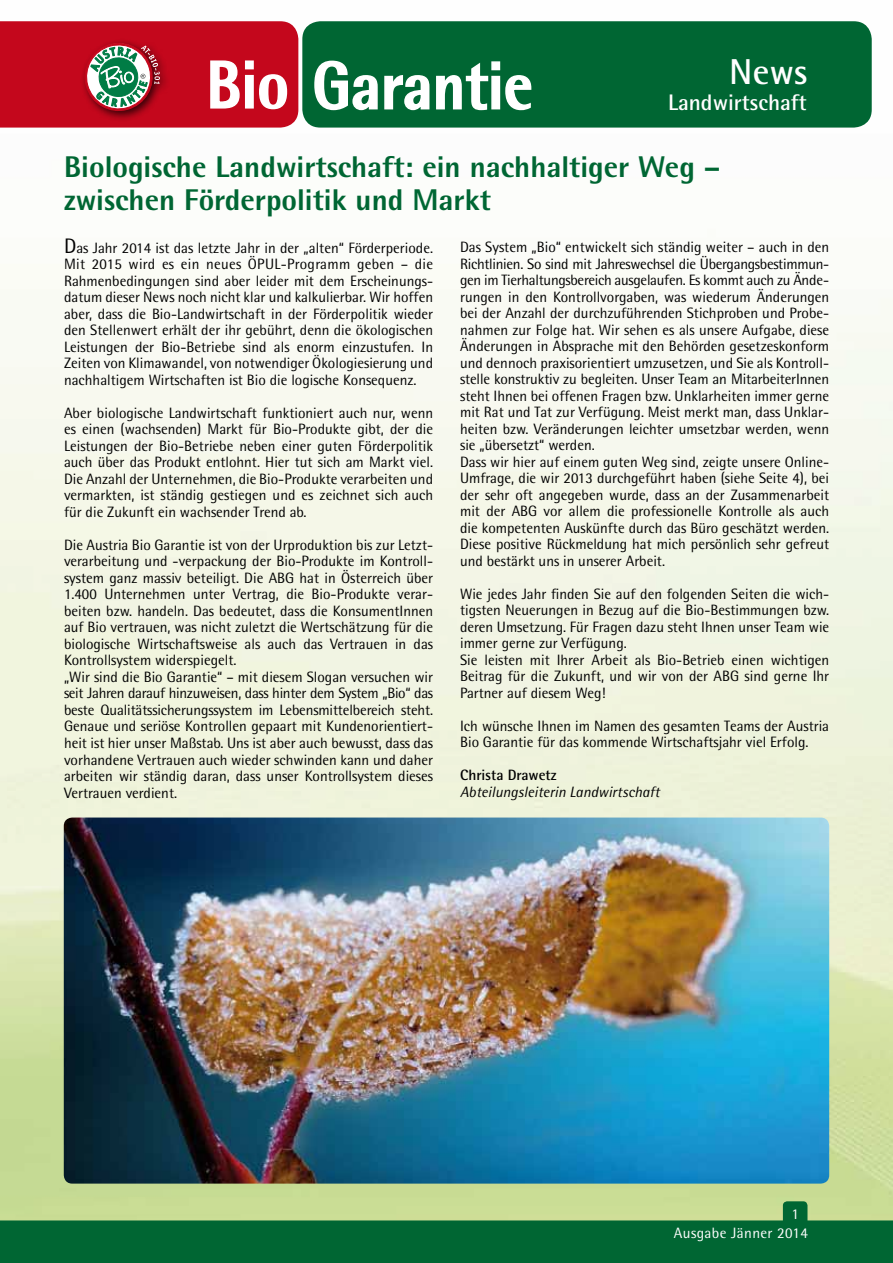
<style>
.page{position:relative;width:893px;height:1263px;background:#fff}
.page>*{position:absolute;margin:0;border:0;box-sizing:border-box;transform-origin:0 0}
.t1{font:800 67.5px "Rotis Semi Sans";color:#fff;scale:.9 1}
.t2{font:700 36px "Rotis Semi Sans";color:#fff}
.t3{font:800 30px/33px "Rotis Semi Sans";color:#063}
.t4{font:700 22.5px "Rotis Semi Sans";color:#fff}
.t5{font:15px/16.5px "Rotis Semi Sans";color:#000}
.t6{font:italic 15px "Rotis Semi Sans";color:#000}
.t7{font:15px/18.9px "Rotis Semi Sans";letter-spacing:.025em;color:#fff}
.t8{font:700 15px "Rotis Semi Sans";color:#000}
.s1{font-size:21px}
</style>
<div class="page">
<img style="left:0;top:21px;width:893px;height:1199px">
<div style="left:302px;top:21px;width:570px;height:107px;background:#063;border-radius:18px"></div>
<div style="left:0;top:1220px;width:893px;height:43px;background:#063"></div>
<div style="left:783px;top:1201px;width:24px;height:25px;background:#063;border-radius:4px"></div>
<img style="left:64px;top:817px;width:765px;height:366px">
<svg style="left:314px;top:60px;width:64px;height:51px"></svg>
<svg style="left:384px;top:61px;width:148px;height:50px"></svg>
<svg style="left:0;top:21px;width:298px;height:107px;background:#bd2130"></svg>
<h1 class="t1" style="left:207px;top:43px;width:364px">Bio Garantie</h1>
<h2 class="t2" style="left:729px;top:50px;width:80px">News</h2>
<h3 class="t4" style="left:668px;top:89px;width:140px">Landwirtschaft</h3>
<h3 class="t3" style="left:64px;top:150px;width:658px">Biologische Landwirtschaft: ein nachhaltiger Weg – zwischen Förderpolitik und Markt</h3>
<p class="t5" style="left:64px;top:239px;width:371px;text-align:justify"><span class="s1">D</span>as Jahr 2014 ist das letzte Jahr in der „alten“ Förderperiode.<br>Mit 2015 wird es ein neues ÖPUL-Programm geben – die Rahmenbedingungen sind aber leider mit dem Erscheinungs&shy;datum dieser News noch nicht klar und kalkulierbar. Wir hoffen aber, dass die Bio-Landwirtschaft in der Förderpolitik wieder den Stellenwert erhält der ihr gebührt, denn die ökologischen Leistungen der Bio-Betriebe sind als enorm einzustufen. In Zeiten von Klimawandel, von notwendiger Ökologiesierung und nachhaltigem Wirtschaften ist Bio die logische Konsequenz.</p>
<p class="t5" style="left:64px;top:404px;width:371px;text-align:justify">Aber biologische Landwirtschaft funktioniert auch nur, wenn es einen (wachsenden) Markt für Bio-Produkte gibt, der die Leistungen der Bio-Betriebe neben einer guten Förderpolitik auch über das Produkt entlohnt. Hier tut sich am Markt viel.<br>Die Anzahl der Unternehmen, die Bio-Produkte verarbeiten und vermarkten, ist ständig gestiegen und es zeichnet sich auch für die Zukunft ein wachsender Trend ab.</p>
<p class="t5" style="left:64px;top:536px;width:371px">Die Austria Bio Garantie ist von der Urproduktion bis zur Letzt&shy;verarbeitung und -verpackung der Bio-Produkte im Kontroll&shy;system ganz massiv beteiligt. Die ABG hat in Österreich über 1.400 Unternehmen unter Vertrag, die Bio-Produkte verar&shy;beiten bzw. handeln. Das bedeutet, dass die KonsumentInnen auf Bio vertrauen, was nicht zuletzt die Wertschätzung für die biologische Wirtschaftsweise als auch das Vertrauen in das Kontrollsystem widerspiegelt.<br>„Wir sind die Bio Garantie“ – mit diesem Slogan versuchen wir seit Jahren darauf hinzuweisen, dass hinter dem System „Bio“ das beste Qualitätssicherungssystem im Lebensmittelbereich steht.<br>Genaue und seriöse Kontrollen gepaart mit Kundenorientiert&shy;heit ist hier unser Maßstab. Uns ist aber auch bewusst, dass das vorhandene Vertrauen auch wieder schwinden kann und daher arbeiten wir ständig daran, dass unser Kontrollsystem dieses Vertrauen verdient.</p>
<p class="t5" style="left:460px;top:239px;width:371px">Das System „Bio“ entwickelt sich ständig weiter – auch in den Richtlinien. So sind mit Jahreswechsel die Übergangsbestimmun&shy;gen im Tierhaltungsbereich ausgelaufen. Es kommt auch zu Ände&shy;rungen in den Kontrollvorgaben, was wiederum Änderungen bei der Anzahl der durchzuführenden Stichproben und Probe&shy;nahmen zur Folge hat. Wir sehen es als unsere Aufgabe, diese Änderungen in Absprache mit den Behörden gesetzeskonform und dennoch praxisorientiert umzusetzen, und Sie als Kontroll&shy;stelle konstruktiv zu begleiten. Unser Team an MitarbeiterInnen steht Ihnen bei offenen Fragen bzw. Unklarheiten immer gerne mit Rat und Tat zur Verfügung. Meist merkt man, dass Unklar&shy;heiten bzw. Veränderungen leichter umsetzbar werden, wenn sie „übersetzt“ werden.<br>Dass wir hier auf einem guten Weg sind, zeigte unsere Online-Umfrage, die wir 2013 durchgeführt haben (siehe Seite 4), bei der sehr oft angegeben wurde, dass an der Zusammenarbeit mit der ABG vor allem die professionelle Kontrolle als auch die kompetenten Auskünfte durch das Büro geschätzt werden.<br>Diese positive Rückmeldung hat mich persönlich sehr gefreut und bestärkt uns in unserer Arbeit.</p>
<p class="t5" style="left:460px;top:585px;width:371px">Wie jedes Jahr finden Sie auf den folgenden Seiten die wich&shy;tigsten Neuerungen in Bezug auf die Bio-Bestimmungen bzw. deren Umsetzung. Für Fragen dazu steht Ihnen unser Team wie immer gerne zur Verfügung.<br>Sie leisten mit Ihrer Arbeit als Bio-Betrieb einen wichtigen Beitrag für die Zukunft, und wir von der ABG sind gerne Ihr Partner auf diesem Weg!</p>
<p class="t5" style="left:460px;top:717px;width:371px">Ich wünsche Ihnen im Namen des gesamten Teams der Austria<br>Bio Garantie für das kommende Wirtschaftsjahr viel Erfolg.</p>
<p class="t8" style="left:460px;top:766px;width:98px">Christa Drawetz</p>
<p class="t6" style="left:460px;top:782px;width:201px">Abteilungsleiterin Landwirtschaft</p>
<p class="t7" style="left:674px;top:1205px;width:135px;text-indent:117px">1<br>Ausgabe Jänner 2014</p>
</div>
